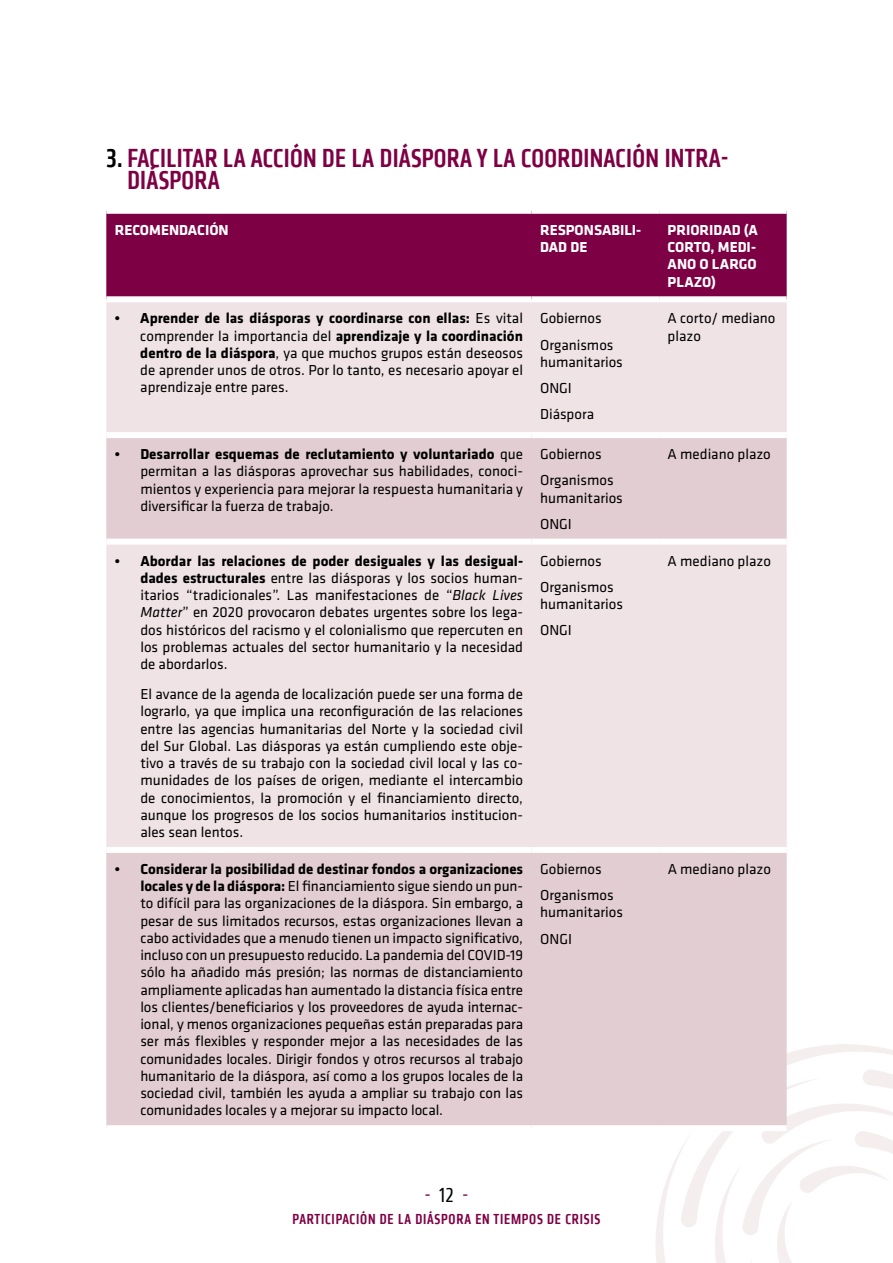
<style>
.page{position:relative;width:893px;height:1263px;background:#fff}
.page>*{position:absolute;margin:0;border:0;box-sizing:border-box;transform-origin:0 0}
.t1{font:500 condensed 27px/22.5px "Klavika CH";letter-spacing:.01em;color:#7e0044}
.t2{font:condensed 21px "Klavika CH";color:#7e0044}
.t3{font:15px/17.2px "Klavika";color:#000}
.t4{font:700 15px/17.2px "Klavika";color:#fff}
.t5{font:500 condensed 15px "Klavika CH";letter-spacing:.05em;color:#7e0044}
.s1{color:#000}
.s2{font-weight:700}
.s3{font-style:italic}
</style>
<div class="page">
<svg style="left:656px;top:1044px;width:237px;height:219px"></svg>
<div style="left:106px;top:214px;width:681px;height:82px;background:#7e0044"></div>
<div style="left:106px;top:302px;width:681px;height:130px;background:#efe3e6"></div>
<svg style="left:106px;top:438px;width:681px;height:687px;background:#e7d6db"></svg>
<div style="left:106px;top:539px;width:425px;height:6px;background:#fff"></div>
<div style="left:531px;top:539px;width:128px;height:6px;background:#fff"></div>
<div style="left:659px;top:539px;width:128px;height:6px;background:#fff"></div>
<div style="left:106px;top:847px;width:425px;height:6px;background:#fff"></div>
<div style="left:531px;top:847px;width:128px;height:6px;background:#fff"></div>
<div style="left:659px;top:847px;width:128px;height:6px;background:#fff"></div>
<div style="left:531px;top:1125px;width:128px;height:6px;background:#fff"></div>
<div style="left:659px;top:1125px;width:128px;height:6px;background:#fff"></div>
<h1 class="t1" style="left:128px;top:146px;width:603px;text-indent:-21px"><span class="s1">3.</span> FACILITAR LA ACCIÓN DE LA DIÁSPORA Y LA COORDINACIÓN INTRA-<br>DIÁSPORA</h1>
<p class="t4" style="left:115px;top:220px;width:115px">RECOMENDACIÓN</p>
<p class="t4" style="left:540px;top:220px;width:103px">RESPONSABILI-<br>DAD DE</p>
<p class="t4" style="left:668px;top:220px;width:92px">PRIORIDAD (A<br>CORTO, MEDI-<br>ANO O LARGO<br>PLAZO)</p>
<p class="t3" style="left:140px;top:309px;width:384px;text-align:justify;text-indent:-26px"><span class="s2">• Aprender de las diásporas y coordinarse con ellas:</span> Es vital comprender la importancia del <span class="s2">aprendizaje y la coordinación dentro de la diáspora</span>, ya que muchos grupos están deseosos de aprender unos de otros. Por lo tanto, es necesario apoyar el aprendizaje entre pares.</p>
<p class="t3" style="left:540px;top:305px;width:75px;line-height:26.2px">Gobiernos<br>Organismos</p>
<p class="t3" style="left:668px;top:309px;width:109px">A corto/ mediano plazo</p>
<p class="t3" style="left:540px;top:348px;width:84px;line-height:26.2px">humanitarios<br>ONGI<br>Diáspora</p>
<p class="t3" style="left:140px;top:445px;width:384px;text-align:justify;text-indent:-26px"><span class="s2">• Desarrollar esquemas de reclutamiento y voluntariado</span> que permitan a las diásporas aprovechar sus habilidades, conoci&shy;mientos y experiencia para mejorar la respuesta humanitaria y diversificar la fuerza de trabajo.</p>
<p class="t3" style="left:540px;top:440px;width:75px;line-height:26.2px">Gobiernos<br>Organismos</p>
<p class="t3" style="left:540px;top:484px;width:84px;line-height:26.2px">humanitarios<br>ONGI</p>
<p class="t3" style="left:140px;top:551px;width:384px;text-align:justify;text-indent:-26px"><span class="s2">• Abordar las relaciones de poder desiguales y las desigual&shy;dades estructurales</span> entre las diásporas y los socios human&shy;itarios “tradicionales”. Las manifestaciones de “<span class="s3">Black Lives Matter</span>” en 2020 provocaron debates urgentes sobre los lega&shy;dos históricos del racismo y el colonialismo que repercuten en los problemas actuales del sector humanitario y la necesidad de abordarlos.</p>
<p class="t3" style="left:140px;top:685px;width:384px;text-align:justify">El avance de la agenda de localización puede ser una forma de lograrlo, ya que implica una reconfiguración de las relaciones entre las agencias humanitarias del Norte y la sociedad civil del Sur Global. Las diásporas ya están cumpliendo este obje&shy;tivo a través de su trabajo con la sociedad civil local y las co&shy;munidades de los países de origen, mediante el intercambio de conocimientos, la promoción y el financiamiento directo, aunque los progresos de los socios humanitarios institucion&shy;ales sean lentos.</p>
<p class="t3" style="left:540px;top:547px;width:75px;line-height:26.2px">Gobiernos<br>Organismos</p>
<p class="t3" style="left:540px;top:590px;width:84px;line-height:26.2px">humanitarios<br>ONGI</p>
<p class="t3" style="left:140px;top:860px;width:384px;text-align:justify;text-indent:-26px"><span class="s2">• Considerar la posibilidad de destinar fondos a organizaciones locales y de la diáspora:</span> El financiamiento sigue siendo un pun&shy;to difícil para las organizaciones de la diáspora. Sin embargo, a pesar de sus limitados recursos, estas organizaciones llevan a cabo actividades que a menudo tienen un impacto significativo, incluso con un presupuesto reducido. La pandemia del COVID-19 sólo ha añadido más presión; las normas de distanciamiento ampliamente aplicadas han aumentado la distancia física entre los clientes/beneficiarios y los proveedores de ayuda internac&shy;ional, y menos organizaciones pequeñas están preparadas para ser más flexibles y responder mejor a las necesidades de las comunidades locales. Dirigir fondos y otros recursos al trabajo humanitario de la diáspora, así como a los grupos locales de la sociedad civil, también les ayuda a ampliar su trabajo con las comunidades locales y a mejorar su impacto local.</p>
<p class="t3" style="left:540px;top:855px;width:75px;line-height:26.2px">Gobiernos<br>Organismos</p>
<p class="t3" style="left:540px;top:899px;width:84px;line-height:26.2px">humanitarios<br>ONGI</p>
<h2 class="t2" style="left:424px;top:1182px;width:46px">- <span class="s1">12</span> -</h2>
<p class="t5" style="left:293px;top:1210px;width:309px">PARTICIPACIÓN DE LA DIÁSPORA EN TIEMPOS DE CRISIS</p>
<p class="t3" style="left:668px;top:445px;width:105px">A mediano plazo</p>
<p class="t3" style="left:668px;top:551px;width:105px">A mediano plazo</p>
<p class="t3" style="left:668px;top:860px;width:105px">A mediano plazo</p>
</div>
